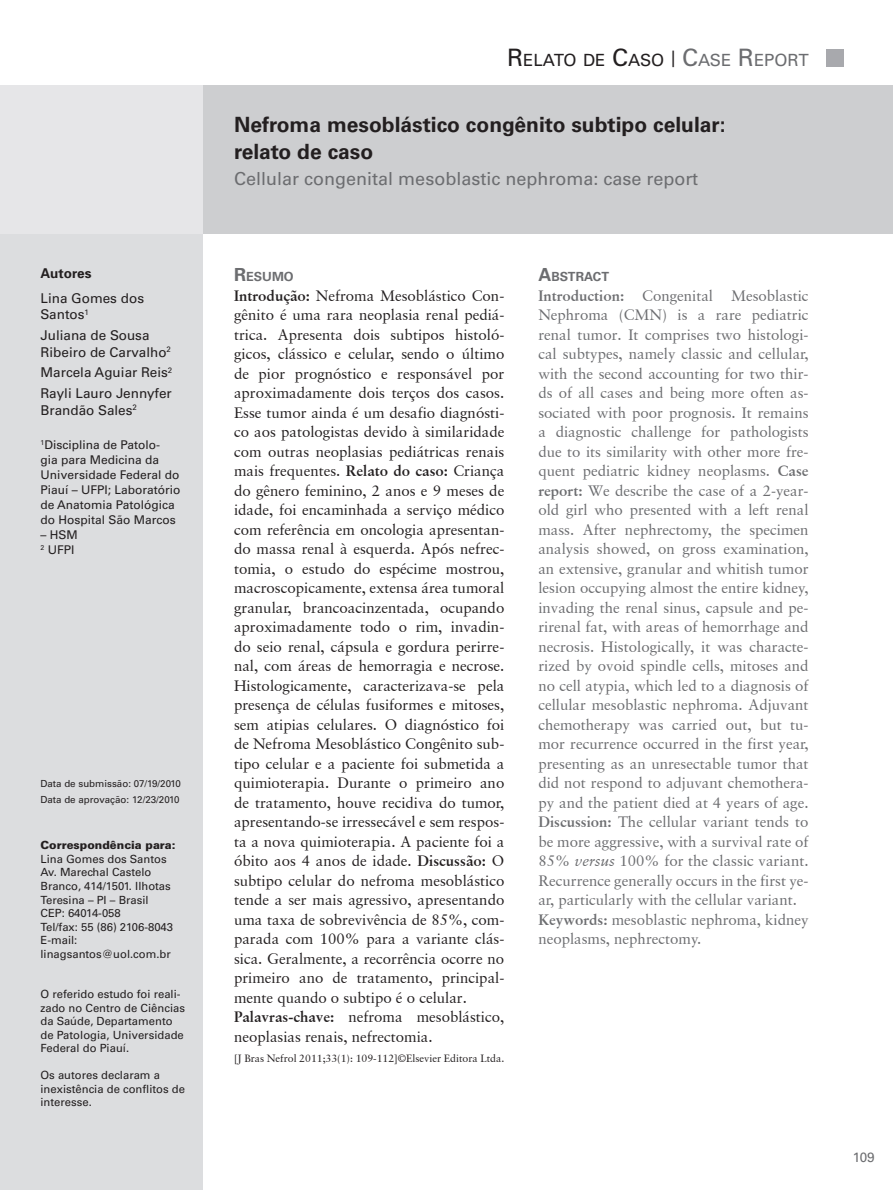
<style>
.page{position:relative;width:893px;height:1190px;background:#fff}
.page>*{position:absolute;margin:0;border:0;box-sizing:border-box;transform-origin:0 0}
._00_TItulo_Portugues{font:700 21px/27px "Univers LT Std";color:#231f20}
._00a_Titulo_Ingles{font:18px "Univers LT Std";color:#6c6d70}
.t1{font:16.8px "Univers LT Std";color:#231f20}
._01b_Resumo_Port{font:15px/19.5px "Garamond Retrospective S Si";color:#231f20;text-align:justify}
._01c_Resumo_Ingles{font:15px/19.5px "Garamond Retrospective S Si";color:#6c6d70;text-align:justify}
.A_Autores_Nomes{font:13.5px/16.5px "Univers LT Std";color:#231f20}
.A_Autores_Locais{font:13.5px "Univers 65 Bold";color:#231f20}
.t2{font:13.5px "Univers LT Std";color:#6c6d70}
._01a_Texto_sem_Parág{font:700 12.6px "Univers LT Std";color:#6c6d70}
.A_Autores_Locais-2{font:12px/15px "Univers LT Std";color:#231f20}
.A_Correspondecia{font:11.25px/13.5px "Univers LT Std";color:#231f20}
.A_Correspondecia-2{font:900 11.25px "Univers LT Std";color:#231f20}
._01a_Texto_sem_Parág-2{font:10.5px "Garamond Retrospective S Si";color:#231f20}
.A_Data{font:9.75px "Univers LT Std";color:#231f20}
.s1{font-size:24px}
.s2{font-size:24px;color:#6c6d70}
.s3{color:#6c6d70}
.s4{font-size:18px}
.s5{font-weight:700}
.s6{font-style:italic}
</style>
<div class="page">
<div style="left:0;top:85px;width:202px;height:1104px;background:#dcdddf"></div>
<div style="left:0;top:85px;width:892px;height:149px;background:linear-gradient(to right,#e0e0e2,#c6c7c9)"></div>
<div style="left:826px;top:49px;width:17px;height:17px;background:#a8a9ad"></div>
<p class="A_Autores_Locais" style="left:40px;top:265px;width:53px">Autores</p>
<p class="A_Autores_Nomes" style="left:40px;top:290px;width:105px">Lina Gomes dos<br>Santos<sup>1</sup></p>
<p class="A_Autores_Nomes" style="left:40px;top:327px;width:132px">Juliana de Sousa<br>Ribeiro de Carvalho<sup>2</sup></p>
<p class="A_Autores_Nomes" style="left:40px;top:364px;width:133px">Marcela Aguiar Reis<sup>2</sup></p>
<p class="A_Autores_Nomes" style="left:40px;top:385px;width:133px">Rayli Lauro Jennyfer<br>Brandão Sales<sup>2</sup></p>
<p class="A_Autores_Locais-2" style="left:40px;top:437px;width:142px"><sup>1</sup>Disciplina de Patolo-<br>gia para Medicina da<br>Universidade Federal do<br>Piauí – UFPI; Laboratório de Anatomia Patológica do Hospital São Marcos</p>
<p class="A_Autores_Locais-2" style="left:40px;top:527px;width:39px">– HSM</p>
<p class="A_Autores_Locais-2" style="left:40px;top:542px;width:35px"><sup>2</sup> UFPI</p>
<p class="A_Data" style="left:40px;top:777px;width:142px">Data de submissão: 07/19/2010</p>
<p class="A_Data" style="left:40px;top:793px;width:140px">Data de aprovação: 12/23/2010</p>
<p class="A_Correspondecia-2" style="left:40px;top:838px;width:137px">Correspondência para:</p>
<p class="A_Correspondecia" style="left:40px;top:852px;width:128px">Lina Gomes dos Santos</p>
<p class="A_Correspondecia" style="left:40px;top:865px;width:132px">Av. Marechal Castelo<br>Branco, 414/1501. Ilhotas</p>
<p class="A_Correspondecia" style="left:40px;top:892px;width:110px">Teresina – PI – Brasil</p>
<p class="A_Correspondecia" style="left:40px;top:906px;width:82px">CEP: 64014-058</p>
<p class="A_Correspondecia" style="left:40px;top:919px;width:134px">Tel/fax: 55 (86) 2106-8043</p>
<p class="A_Correspondecia" style="left:40px;top:933px;width:132px">E-mail: linagsantos@uol.com.br</p>
<p class="A_Correspondecia" style="left:40px;top:987px;width:146px">O referido estudo foi reali&shy;zado no Centro de Ciências da Saúde, Departamento de Patologia, Universidade<br>Federal do Piauí.</p>
<p class="A_Correspondecia" style="left:40px;top:1068px;width:146px">Os autores declaram a inexistência de conflitos de interesse.</p>
<p class="t1" style="left:507px;top:50px;width:303px"><span class="s1">R</span>ELATO DE <span class="s1">C</span>ASO <sup>|</sup> <span class="s2">C</span><span class="s3">ASE</span> <span class="s2">R</span><span class="s3">EPORT</span></p>
<p class="_00_TItulo_Portugues" style="left:234px;top:111px;width:493px">Nefroma mesoblástico congênito subtipo celular: relato de caso</p>
<p class="_00a_Titulo_Ingles" style="left:234px;top:168px;width:465px">Cellular congenital mesoblastic nephroma: case report</p>
<p class="_01a_Texto_sem_Parág" style="left:234px;top:269px;width:61px"><span class="s4">R</span>ESUMO</p>
<p class="_01b_Resumo_Port" style="left:234px;top:285px;width:272px"><span class="s5">Introdução:</span> Nefroma Mesoblástico Con&shy;gênito é uma rara neoplasia renal pediá&shy;trica. Apresenta dois subtipos histoló&shy;gicos, clássico e celular, sendo o último de pior prognóstico e responsável por aproximadamente dois terços dos casos.<br>Esse tumor ainda é um desafio diagnósti&shy;co aos patologistas devido à similaridade com outras neoplasias pediátricas renais mais frequentes. <span class="s5">Relato do caso:</span> Criança do gênero feminino, 2 anos e 9 meses de idade, foi encaminhada a serviço médico com referência em oncologia apresentan&shy;do massa renal à esquerda. Após nefrec&shy;tomia, o estudo do espécime mostrou, macroscopicamente, extensa área tumoral granular, brancoacinzentada, ocupando aproximadamente todo o rim, invadin&shy;do seio renal, cápsula e gordura perirre&shy;nal, com áreas de hemorragia e necrose.<br>Histologicamente, caracterizava-se pela presença de células fusiformes e mitoses, sem atipias celulares. O diagnóstico foi de Nefroma Mesoblástico Congênito sub&shy;tipo celular e a paciente foi submetida a quimioterapia. Durante o primeiro ano de tratamento, houve recidiva do tumor, apresentando-se irressecável e sem respos&shy;ta a nova quimioterapia. A paciente foi a óbito aos 4 anos de idade. <span class="s5">Discussão:</span> O subtipo celular do nefroma mesoblástico tende a ser mais agressivo, apresentando uma taxa de sobrevivência de 85%, com&shy;parada com 100% para a variante clás&shy;sica. Geralmente, a recorrência ocorre no primeiro ano de tratamento, principal&shy;mente quando o subtipo é o celular.</p>
<p class="_01b_Resumo_Port" style="left:234px;top:1007px;width:271px"><span class="s5">Palavras-chave:</span> nefroma mesoblástico, neoplasias renais, nefrectomia.</p>
<p class="_01a_Texto_sem_Parág-2" style="left:234px;top:1051px;width:271px">[J Bras Nefrol 2011;33(1): 109-112]©Elsevier Editora Ltda.</p>
<p class="_01a_Texto_sem_Parág" style="left:538px;top:269px;width:72px"><span class="s4">A</span>BSTRACT</p>
<p class="_01c_Resumo_Ingles" style="left:538px;top:285px;width:272px"><span class="s5">Introduction:</span> Congenital Mesoblastic Nephroma (CMN) is a rare pediatric renal tumor. It comprises two histologi&shy;cal subtypes, namely classic and cellular, with the second accounting for two thir&shy;ds of all cases and being more often as&shy;sociated with poor prognosis. It remains a diagnostic challenge for pathologists due to its similarity with other more fre&shy;quent pediatric kidney neoplasms. <span class="s5">Case report:</span> We describe the case of a 2-year&shy;old girl who presented with a left renal mass. After nephrectomy, the specimen analysis showed, on gross examination, an extensive, granular and whitish tumor lesion occupying almost the entire kidney, invading the renal sinus, capsule and pe&shy;rirenal fat, with areas of hemorrhage and necrosis. Histologically, it was characte&shy;rized by ovoid spindle cells, mitoses and no cell atypia, which led to a diagnosis of cellular mesoblastic nephroma. Adjuvant chemotherapy was carried out, but tu&shy;mor recurrence occurred in the first year, presenting as an unresectable tumor that did not respond to adjuvant chemothera&shy;py and the patient died at 4 years of age.<br><span class="s5">Discussion:</span> The cellular variant tends to be more aggressive, with a survival rate of 85% <span class="s6">versus</span> 100% for the classic variant.<br>Recurrence generally occurs in the first ye&shy;ar, particularly with the cellular variant.</p>
<p class="_01c_Resumo_Ingles" style="left:538px;top:909px;width:271px"><span class="s5">Keywords:</span> mesoblastic nephroma, kidney neoplasms, nephrectomy.</p>
<p class="t2" style="left:852px;top:1149px;width:23px">109</p>
</div>
